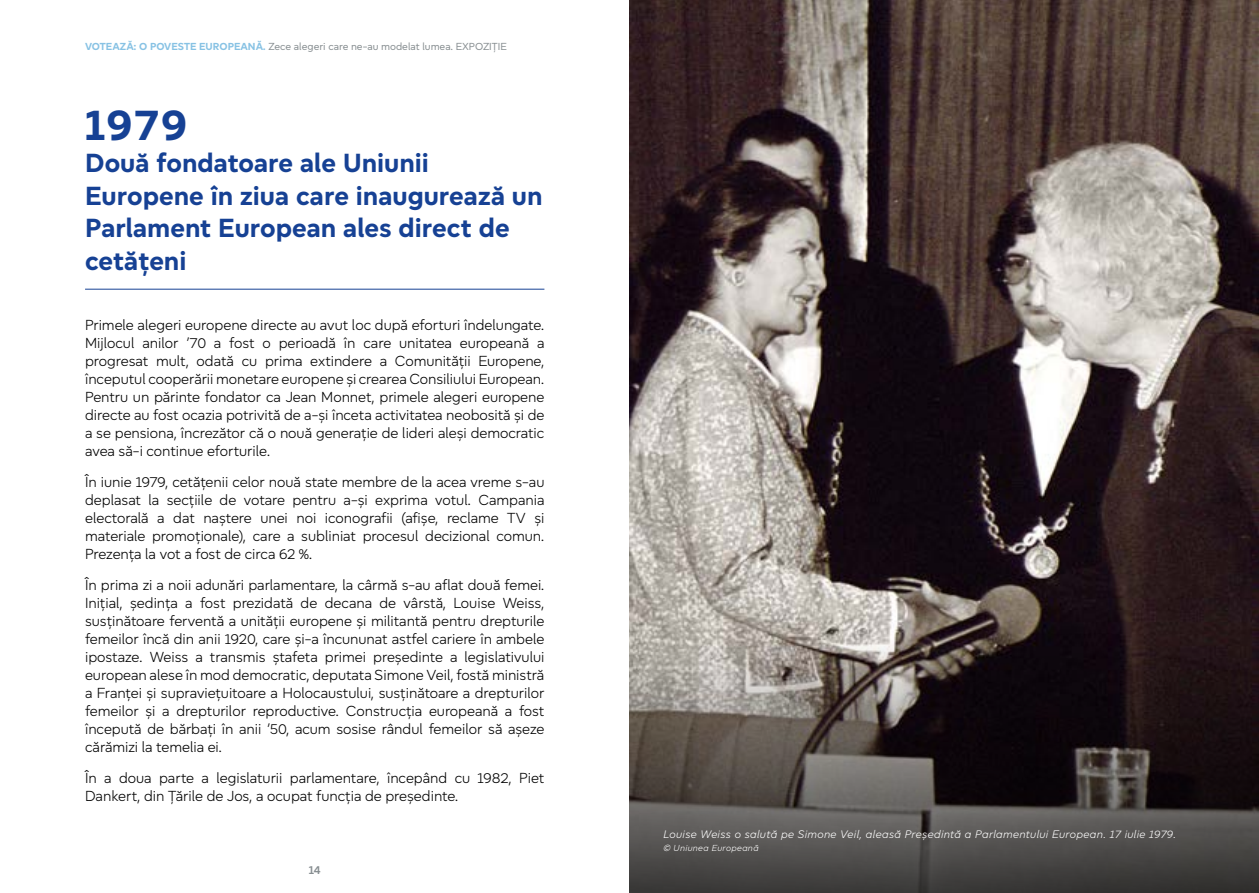
<style>
.page{position:relative;width:1259px;height:893px;background:#fff}
.page>*{position:absolute;margin:0;border:0;box-sizing:border-box;transform-origin:0 0}
.H2_-_Years{font:700 45px "Europea";color:#164194}
.H2_-_Years-2{font:700 27px/32.4px "Europea";color:#164194}
.Text_Years{font:300 15px/18px "Europea";color:#000;text-align:justify}
.t1{font:600 12px "Europea";color:#878e91}
.t2{font:italic 300 11.25px "Europea";letter-spacing:.03em;color:#fff}
.t3{font:10.5px "Europea";color:#878e91}
.t4{font:italic 300 9px "Europea";letter-spacing:.035em;color:#fff}
.s1{font-weight:700;color:#87c2e4}
</style>
<div class="page">
<hr style="left:85px;top:289px;width:459px;height:1px;background:#164194">
<img style="left:629px;top:0;width:630px;height:893px">
<img style="left:714px;top:106px;width:460px;height:723px">
<p class="t3" style="left:85px;top:39px;width:423px"><span class="s1">VOTEAZĂ: O POVESTE EUROPEANĂ.</span> Zece alegeri care ne-au modelat lumea. EXPOZIȚIE</p>
<h2 class="H2_-_Years" style="left:85px;top:92px;width:103px">1979</h2>
<h2 class="H2_-_Years-2" style="left:85px;top:145px;width:459px">Două fondatoare ale Uniunii<br>Europene în ziua care inaugurează un<br>Parlament European ales direct de cetățeni</h2>
<p class="Text_Years" style="left:85px;top:315px;width:461px">Primele alegeri europene directe au avut loc după eforturi îndelungate.<br>Mijlocul anilor ’70 a fost o perioadă în care unitatea europeană a progresat mult, odată cu prima extindere a Comunității Europene, începutul cooperării monetare europene și crearea Consiliului European.<br>Pentru un părinte fondator ca Jean Monnet, primele alegeri europene directe au fost ocazia potrivită de a-și înceta activitatea neobosită și de a se pensiona, încrezător că o nouă generație de lideri aleși democratic avea să-i continue eforturile.</p>
<p class="Text_Years" style="left:85px;top:472px;width:461px">În iunie 1979, cetățenii celor nouă state membre de la acea vreme s-au deplasat la secțiile de votare pentru a-și exprima votul. Campania electorală a dat naștere unei noi iconografii (afișe, reclame TV și materiale promoționale), care a subliniat procesul decizional comun.<br>Prezența la vot a fost de circa 62 %.</p>
<p class="Text_Years" style="left:85px;top:575px;width:461px">În prima zi a noii adunări parlamentare, la cârmă s-au aflat două femei.<br>Inițial, ședința a fost prezidată de decana de vârstă, Louise Weiss, susținătoare ferventă a unității europene și militantă pentru drepturile femeilor încă din anii 1920, care și-a încununat astfel cariere în ambele ipostaze. Weiss a transmis ștafeta primei președinte a legislativului european alese în mod democratic, deputata Simone Veil, fostă ministră a Franței și supraviețuitoare a Holocaustului, susținătoare a drepturilor femeilor și a drepturilor reproductive. Construcția europeană a fost începută de bărbați în anii ’50, acum sosise rândul femeilor să așeze cărămizi la temelia ei.</p>
<p class="Text_Years" style="left:85px;top:768px;width:461px">În a doua parte a legislaturii parlamentare, începând cu 1982, Piet<br>Dankert, din Țările de Jos, a ocupat funcția de președinte.</p>
<p class="t1" style="left:309px;top:862px;width:13px">14</p>
<p class="t2" style="left:663px;top:826px;width:514px">Louise Weiss o salută pe Simone Veil, aleasă Președintă a Parlamentului European. 17 iulie 1979.</p>
<p class="t4" style="left:663px;top:842px;width:97px">© Uniunea Europeană</p>
</div>
